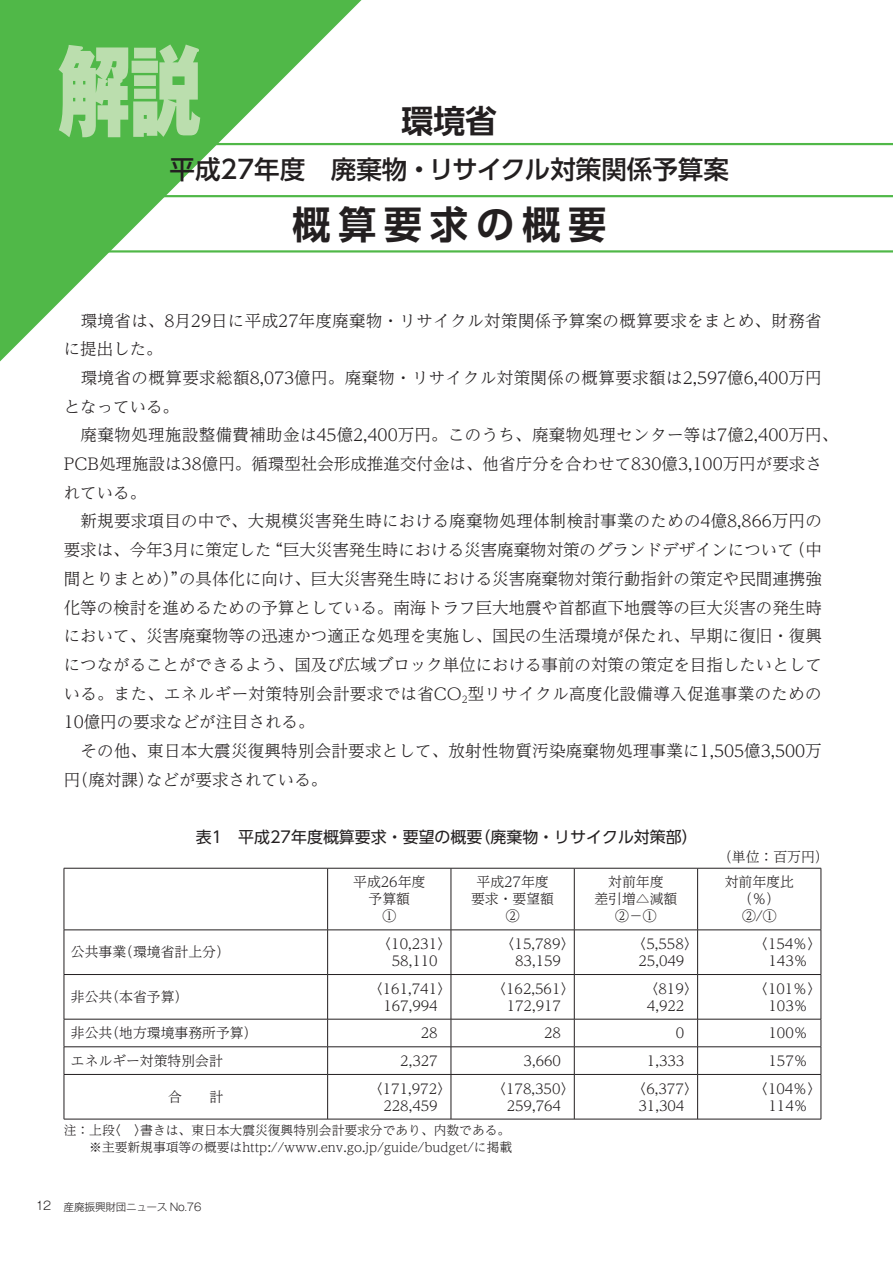
<style>
.page{position:relative;width:893px;height:1263px;background:#fff}
.page>*{position:absolute;margin:0;border:0;box-sizing:border-box;transform-origin:0 0}
.t1{font:97.8px "Gothic MB101 Pro Ultra 90 msp RKSJ H";color:#bbdeae;scale:.74 1}
.t2{font:38.25px "UD Shin Go Pro De Bold 90 msp RKSJ H";letter-spacing:.2em;color:#231f20}
.t3{font:31.95px "UD Shin Go Pro De Bold 90 msp RKSJ H";color:#231f20}
.t4{font:25.5px "UD Shin Go Pro Medium 90 msp RKSJ H";color:#231f20}
.t5{font:16.5px/28.7px "UD Reimin Pro Light 90 msp RKSJ H";color:#231f20}
.t6{font:15.9px "UD Shin Go Pro Regular 90 msp RKSJ H";color:#231f20}
.t7{font:13.8px/17px "UD Reimin Pro Light 90 msp RKSJ H";color:#231f20;text-align:center}
.t8{font:12.75px/17px "UD Reimin Pro Light 90 msp RKSJ H";color:#231f20}
.t9{font:10.65px "Gothic MB101 Pr 6 Light 90 msp RKSJ H";letter-spacing:-.025em;color:#231f20}
.s1{font-size:11.7px}
</style>
<div class="page">
<svg style="left:0;top:0;width:374px;height:362px"></svg>
<hr style="left:0;top:143px;width:893px;height:2px;background:#50b848">
<hr style="left:0;top:195px;width:893px;height:2px;background:#50b848">
<hr style="left:0;top:250px;width:893px;height:3px;background:#50b848">
<hr style="left:64px;top:868px;width:264px;height:1px;background:#231f20">
<hr style="left:64px;top:868px;width:1px;height:62px;background:#231f20">
<hr style="left:328px;top:868px;width:123px;height:1px;background:#231f20">
<hr style="left:327px;top:868px;width:1px;height:62px;background:#231f20">
<hr style="left:451px;top:868px;width:123px;height:1px;background:#231f20">
<hr style="left:451px;top:868px;width:1px;height:62px;background:#231f20">
<hr style="left:574px;top:868px;width:123px;height:1px;background:#231f20">
<hr style="left:574px;top:868px;width:1px;height:62px;background:#231f20">
<hr style="left:697px;top:868px;width:124px;height:1px;background:#231f20">
<hr style="left:697px;top:868px;width:1px;height:62px;background:#231f20">
<hr style="left:821px;top:868px;width:1px;height:62px;background:#231f20">
<hr style="left:64px;top:930px;width:264px;height:1px;background:#231f20">
<hr style="left:64px;top:930px;width:1px;height:44px;background:#231f20">
<hr style="left:328px;top:930px;width:123px;height:1px;background:#231f20">
<hr style="left:327px;top:930px;width:1px;height:44px;background:#231f20">
<hr style="left:451px;top:930px;width:123px;height:1px;background:#231f20">
<hr style="left:451px;top:930px;width:1px;height:44px;background:#231f20">
<hr style="left:574px;top:930px;width:123px;height:1px;background:#231f20">
<hr style="left:574px;top:930px;width:1px;height:44px;background:#231f20">
<hr style="left:697px;top:930px;width:124px;height:1px;background:#231f20">
<hr style="left:697px;top:930px;width:1px;height:44px;background:#231f20">
<hr style="left:821px;top:930px;width:1px;height:44px;background:#231f20">
<hr style="left:64px;top:974px;width:264px;height:1px;background:#231f20">
<hr style="left:64px;top:975px;width:1px;height:44px;background:#231f20">
<hr style="left:328px;top:974px;width:123px;height:1px;background:#231f20">
<hr style="left:327px;top:975px;width:1px;height:44px;background:#231f20">
<hr style="left:451px;top:974px;width:123px;height:1px;background:#231f20">
<hr style="left:451px;top:975px;width:1px;height:44px;background:#231f20">
<hr style="left:574px;top:974px;width:123px;height:1px;background:#231f20">
<hr style="left:574px;top:975px;width:1px;height:44px;background:#231f20">
<hr style="left:697px;top:974px;width:124px;height:1px;background:#231f20">
<hr style="left:697px;top:975px;width:1px;height:44px;background:#231f20">
<hr style="left:821px;top:975px;width:1px;height:44px;background:#231f20">
<hr style="left:64px;top:1019px;width:264px;height:1px;background:#231f20">
<hr style="left:328px;top:1019px;width:123px;height:1px;background:#231f20">
<hr style="left:451px;top:1019px;width:123px;height:1px;background:#231f20">
<hr style="left:574px;top:1019px;width:124px;height:1px;background:#231f20">
<hr style="left:698px;top:1019px;width:123px;height:1px;background:#231f20">
<hr style="left:64px;top:1047px;width:264px;height:1px;background:#231f20">
<svg style="left:64px;top:1019px;width:1px;height:55px"></svg>
<hr style="left:328px;top:1047px;width:123px;height:1px;background:#231f20">
<svg style="left:327px;top:1019px;width:1px;height:55px"></svg>
<hr style="left:451px;top:1047px;width:123px;height:1px;background:#231f20">
<svg style="left:451px;top:1019px;width:1px;height:55px"></svg>
<hr style="left:574px;top:1047px;width:124px;height:1px;background:#231f20">
<svg style="left:574px;top:1019px;width:1px;height:55px"></svg>
<hr style="left:698px;top:1047px;width:123px;height:1px;background:#231f20">
<svg style="left:697px;top:1019px;width:1px;height:55px"></svg>
<svg style="left:821px;top:1019px;width:1px;height:55px"></svg>
<hr style="left:64px;top:1074px;width:264px;height:1px;background:#231f20">
<hr style="left:64px;top:1075px;width:1px;height:44px;background:#231f20">
<hr style="left:328px;top:1074px;width:123px;height:1px;background:#231f20">
<hr style="left:327px;top:1075px;width:1px;height:44px;background:#231f20">
<hr style="left:451px;top:1074px;width:123px;height:1px;background:#231f20">
<hr style="left:451px;top:1075px;width:1px;height:44px;background:#231f20">
<hr style="left:574px;top:1074px;width:124px;height:1px;background:#231f20">
<hr style="left:574px;top:1075px;width:1px;height:44px;background:#231f20">
<hr style="left:698px;top:1074px;width:123px;height:1px;background:#231f20">
<hr style="left:697px;top:1075px;width:1px;height:44px;background:#231f20">
<hr style="left:821px;top:1075px;width:1px;height:44px;background:#231f20">
<hr style="left:64px;top:1119px;width:757px;height:1px;background:#231f20">
<h1 class="t1" style="left:58px;top:55px;width:195px">解説</h1>
<h3 class="t3" style="left:401px;top:109px;width:97px">環境省</h3>
<h3 class="t4" style="left:170px;top:160px;width:561px">平成27年度　廃棄物・リサイクル対策関係予算案</h3>
<h2 class="t2" style="left:292px;top:211px;width:316px">概算要求の概要</h2>
<p class="t5" style="left:64px;top:308px;width:776px">　環境省は、8月29日に平成27年度廃棄物・リサイクル対策関係予算案の概算要求をまとめ、財務省に提出した。<br>　環境省の概算要求総額8,073億円。廃棄物・リサイクル対策関係の概算要求額は2,597億6,400万円となっている。<br>　廃棄物処理施設整備費補助金は45億2,400万円。このうち、廃棄物処理センター等は7億2,400万円、PCB処理施設は38億円。循環型社会形成推進交付金は、他省庁分を合わせて830億3,100万円が要求されている。<br>　新規要求項目の中で、大規模災害発生時における廃棄物処理体制検討事業のための4億8,866万円の要求は、今年3月に策定した“巨大災害発生時における災害廃棄物対策のグランドデザインについて（中間とりまとめ）”の具体化に向け、巨大災害発生時における災害廃棄物対策行動指針の策定や民間連携強化等の検討を進めるための予算としている。南海トラフ巨大地震や首都直下地震等の巨大災害の発生時において、災害廃棄物等の迅速かつ適正な処理を実施し、国民の生活環境が保たれ、早期に復旧・復興につながることができるよう、国及び広域ブロック単位における事前の対策の策定を目指したいとしている。また、エネルギー対策特別会計要求では省CO<sub>2</sub>型リサイクル高度化設備導入促進事業のための10億円の要求などが注目される。<br>　その他、東日本大震災復興特別会計要求として、放射性物質汚染廃棄物処理事業に1,505億3,500万円（廃対課）などが要求されている。</p>
<p class="t6" style="left:196px;top:831px;width:503px">表1　平成27年度概算要求・要望の概要（廃棄物・リサイクル対策部）</p>
<p class="t7" style="left:718px;top:850px;width:112px">（単位：百万円）</p>
<p class="t7" style="left:353px;top:876px;width:74px">平成26年度予算額<br>①</p>
<p class="t7" style="left:471px;top:876px;width:84px">平成27年度要求・要望額<br>②</p>
<p class="t7" style="left:594px;top:876px;width:84px">対前年度<br>差引増△減額<br>②－①</p>
<p class="t7" style="left:725px;top:876px;width:71px">対前年度比（％）<br>②/①</p>
<p class="t7" style="left:71px;top:946px;width:160px">公共事業（環境省計上分）</p>
<p class="t7" style="left:377px;top:937px;width:75px">〈10,231〉<br>58,110</p>
<p class="t7" style="left:501px;top:937px;width:75px">〈15,789〉<br>83,159</p>
<p class="t7" style="left:632px;top:937px;width:67px">〈5,558〉<br>25,049</p>
<p class="t7" style="left:754px;top:937px;width:68px">〈154％〉<br>143％</p>
<p class="t7" style="left:71px;top:990px;width:119px">非公共（本省予算）</p>
<p class="t7" style="left:369px;top:982px;width:83px">〈161,741〉<br>167,994</p>
<p class="t7" style="left:492px;top:982px;width:83px">〈162,561〉<br>172,917</p>
<p class="t7" style="left:645px;top:982px;width:54px;text-align:left">〈819〉<br>4,922</p>
<p class="t7" style="left:754px;top:982px;width:68px">〈101％〉<br>103％</p>
<p class="t7" style="left:71px;top:1026px;width:188px">非公共（地方環境事務所予算）</p>
<p class="t7" style="left:421px;top:1026px;width:18px">28</p>
<p class="t7" style="left:544px;top:1026px;width:18px">28</p>
<p class="t7" style="left:676px;top:1026px;width:10px">0</p>
<p class="t7" style="left:768px;top:1026px;width:41px">100％</p>
<p class="t7" style="left:71px;top:1054px;width:154px">エネルギー対策特別会計</p>
<p class="t7" style="left:400px;top:1054px;width:39px">2,327</p>
<p class="t7" style="left:523px;top:1054px;width:39px">3,660</p>
<p class="t7" style="left:647px;top:1054px;width:39px">1,333</p>
<p class="t7" style="left:768px;top:1054px;width:41px">157％</p>
<p class="t7" style="left:168px;top:1090px;width:57px">合　　計</p>
<p class="t7" style="left:369px;top:1082px;width:83px">〈171,972〉<br>228,459</p>
<p class="t7" style="left:492px;top:1082px;width:83px">〈178,350〉<br>259,764</p>
<p class="t7" style="left:632px;top:1082px;width:67px">〈6,377〉<br>31,304</p>
<p class="t7" style="left:754px;top:1082px;width:68px">〈104％〉<br>114％</p>
<p class="t8" style="left:64px;top:1123px;width:450px">注：上段〈　〉書きは、東日本大震災復興特別会計要求分であり、内数である。　　※主要新規事項等の概要はhttp://www.env.go.jp/guide/budget/に掲載</p>
<p class="t9" style="left:36px;top:1203px;width:167px"><span class="s1">12</span> 産廃振興財団ニュース No.76</p>
</div>
